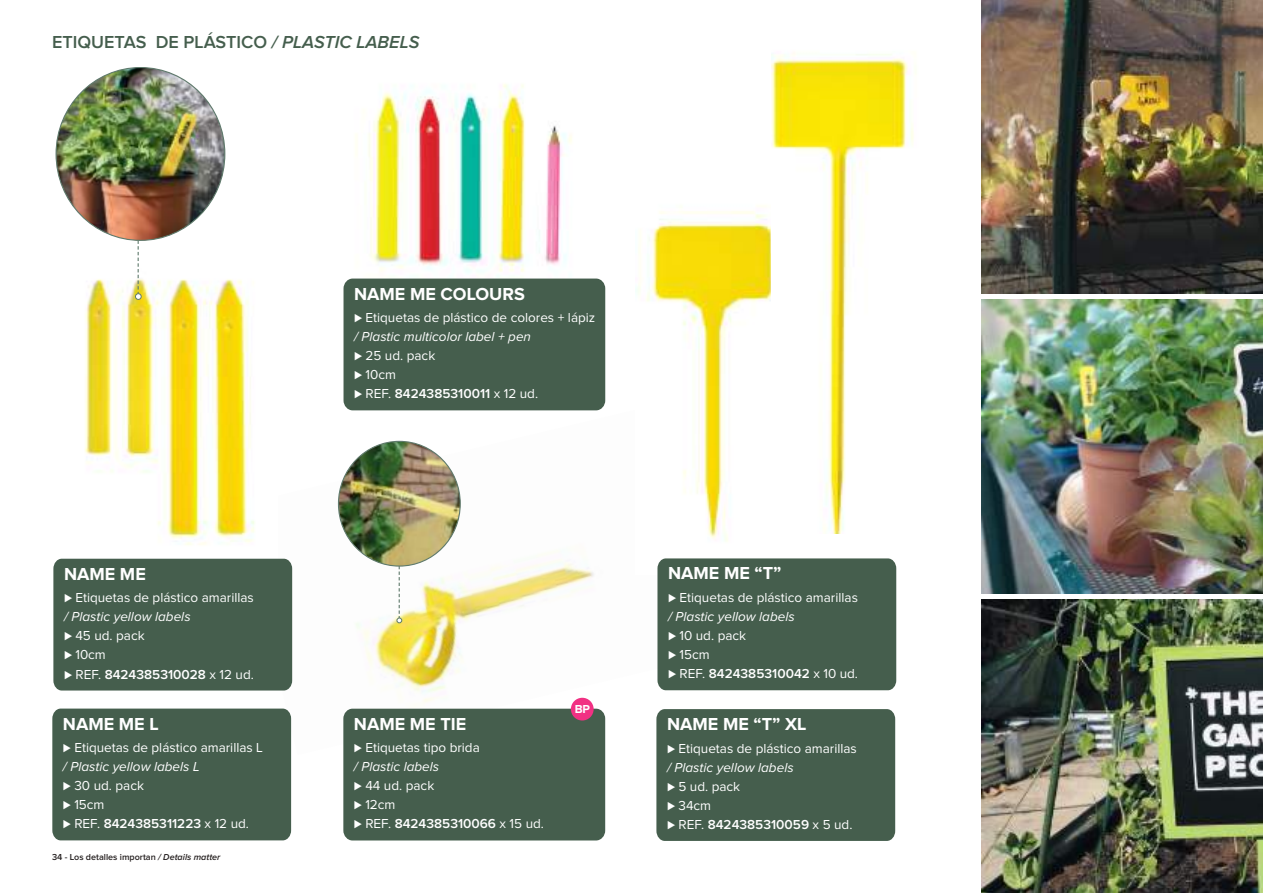
<style>
.page{position:relative;width:1263px;height:893px;background:#fff}
.page>*{position:absolute;margin:0;border:0;box-sizing:border-box;transform-origin:0 0}
.t1{font:700 18px "Proxima Nova";color:#fff}
.t2{font:600 18px "Proxima Nova";color:#455e4d}
.t3{font:13.5px/19px "Proxima Nova";color:#fff}
.t4{font:italic 13.5px "Proxima Nova";color:#fff}
.t5{font:700 12px "Proxima Nova";color:#fff}
.t6{font:600 9px "Proxima Nova";color:#241f1f}
.s1{font-style:italic}
.s2{font-weight:600}
</style>
<div class="page">
<img style="left:238px;top:406px;width:472px;height:349px">
<img style="left:635px;top:206px;width:136px;height:368px">
<img style="left:60px;top:279px;width:217px;height:280px">
<img style="left:348px;top:84px;width:257px;height:202px">
<div style="left:53px;top:559px;width:239px;height:131px;background:#455e4d"></div>
<div style="left:343px;top:279px;width:262px;height:131px;background:#455e4d;border-radius:10px"></div>
<div style="left:52px;top:709px;width:239px;height:131px;background:#455e4d"></div>
<div style="left:656px;top:709px;width:239px;height:132px;background:#455e4d"></div>
<div style="left:657px;top:558px;width:239px;height:132px;background:#455e4d"></div>
<img style="left:772px;top:53px;width:144px;height:481px">
<div style="left:343px;top:709px;width:262px;height:131px;background:#455e4d;border-radius:10px"></div>
<img style="left:981px;top:600px;width:282px;height:293px">
<img style="left:981px;top:300px;width:282px;height:293px">
<img style="left:981px;top:0;width:282px;height:294px">
<div style="left:571px;top:698px;width:23px;height:22px;background:#f13183;border-radius:50%"></div>
<svg style="left:135px;top:241px;width:6px;height:58px"></svg>
<div style="left:135px;top:293px;width:7px;height:7px;border:1px solid #5f7a6c;border-radius:50%"></div>
<img style="left:56px;top:68px;width:169px;height:172px">
<svg style="left:397px;top:567px;width:5px;height:56px"></svg>
<img style="left:338px;top:441px;width:122px;height:125px">
<h1 class="t2" style="left:52px;top:34px;width:369px">ETIQUETAS DE PLÁSTICO <span class="s1">/ PLASTIC LABELS</span></h1>
<h1 class="t1" style="left:64px;top:565px;width:83px">NAME ME</h1>
<p class="t3" style="left:64px;top:589px;width:191px">⊲ Etiquetas de plástico amarillas</p>
<p class="t4" style="left:64px;top:611px;width:128px">/ Plastic yellow labels</p>
<p class="t3" style="left:64px;top:627px;width:191px">⊲ 45 ud. pack<br>⊲ 10cm<br>⊲ REF. <span class="s2">8424385310028</span> x 12 ud.</p>
<h1 class="t1" style="left:63px;top:715px;width:97px">NAME ME L</h1>
<p class="t3" style="left:63px;top:739px;width:201px">⊲ Etiquetas de plástico amarillas L</p>
<p class="t4" style="left:63px;top:761px;width:138px">/ Plastic yellow labels L</p>
<p class="t3" style="left:63px;top:777px;width:188px">⊲ 30 ud. pack<br>⊲ 15cm<br>⊲ REF. <span class="s2">8424385311223</span> x 12 ud.</p>
<p class="t6" style="left:52px;top:853px;width:170px">34 - Los detalles importan <span class="s1">/ Details matter</span></p>
<h1 class="t1" style="left:354px;top:285px;width:172px">NAME ME COLOURS</h1>
<p class="t3" style="left:354px;top:309px;width:243px">⊲ Etiquetas de plástico de colores + lápiz</p>
<p class="t4" style="left:354px;top:331px;width:178px">/ Plastic multicolor label + pen</p>
<p class="t3" style="left:354px;top:347px;width:186px">⊲ 25 ud. pack<br>⊲ 10cm<br>⊲ REF. <span class="s2">8424385310011</span> x 12 ud.</p>
<h1 class="t1" style="left:354px;top:715px;width:114px">NAME ME TIE</h1>
<p class="t3" style="left:354px;top:739px;width:127px">⊲ Etiquetas tipo brida</p>
<p class="t4" style="left:354px;top:761px;width:87px">/ Plastic labels</p>
<p class="t3" style="left:354px;top:777px;width:192px">⊲ 44 ud. pack<br>⊲ 12cm<br>⊲ REF. <span class="s2">8424385310066</span> x 15 ud.</p>
<p class="t5" style="left:575px;top:703px;width:17px">BP</p>
<h1 class="t1" style="left:668px;top:565px;width:115px">NAME ME “T”</h1>
<p class="t3" style="left:668px;top:589px;width:191px">⊲ Etiquetas de plástico amarillas</p>
<p class="t4" style="left:668px;top:610px;width:128px">/ Plastic yellow labels</p>
<p class="t3" style="left:668px;top:627px;width:191px">⊲ 10 ud. pack<br>⊲ 15cm<br>⊲ REF. <span class="s2">8424385310042</span> x 10 ud.</p>
<h1 class="t1" style="left:667px;top:716px;width:141px">NAME ME “T” XL</h1>
<p class="t3" style="left:667px;top:739px;width:191px">⊲ Etiquetas de plástico amarillas</p>
<p class="t4" style="left:667px;top:761px;width:128px">/ Plastic yellow labels</p>
<p class="t3" style="left:667px;top:777px;width:187px">⊲ 5 ud. pack<br>⊲ 34cm<br>⊲ REF. <span class="s2">8424385310059</span> x 5 ud.</p>
</div>
